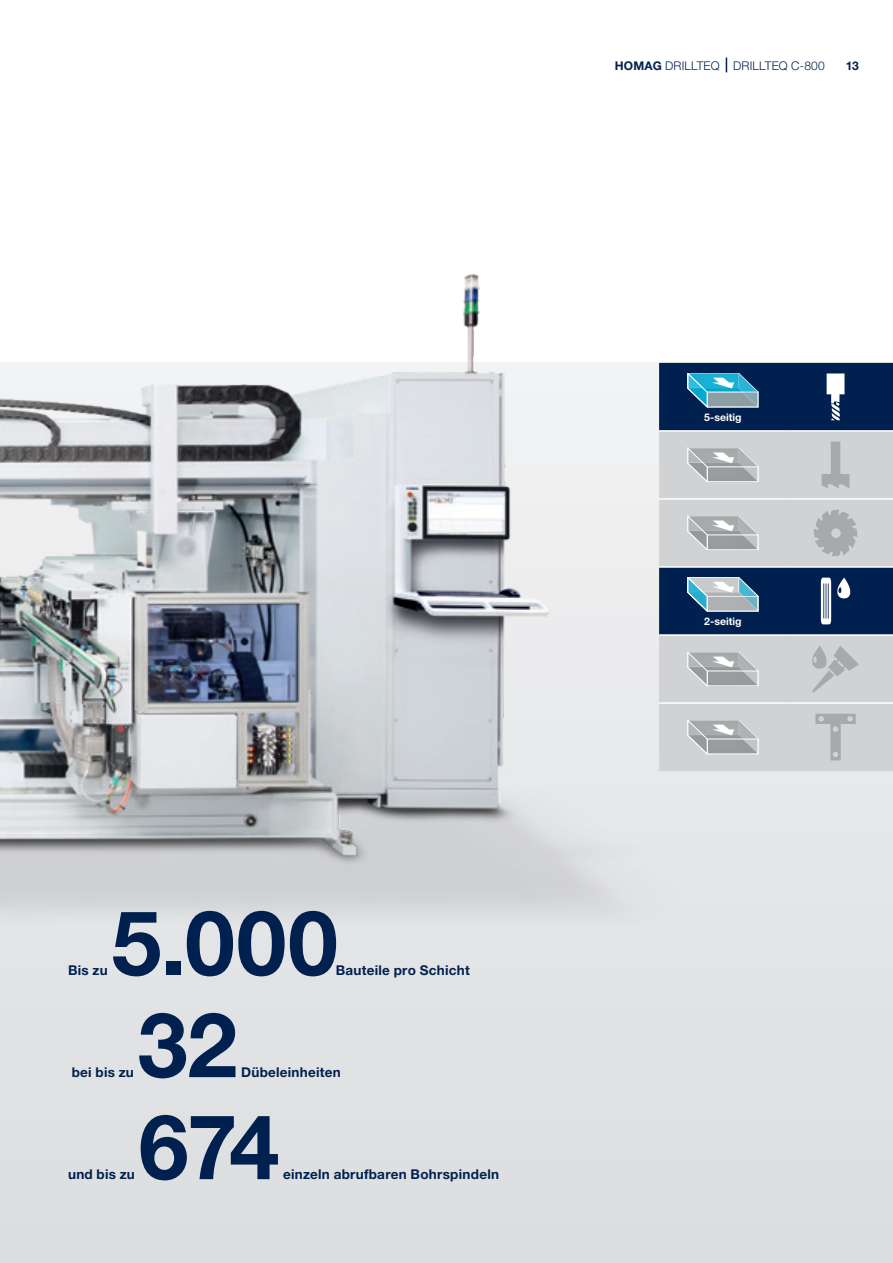
<style>
.page{position:relative;width:893px;height:1263px;background:#fff}
.page>*{position:absolute;margin:0;border:0;box-sizing:border-box;transform-origin:0 0}
._15_Grafik_9pt_bold{font:700 90px "Helvetica Neue LTW1 G";letter-spacing:-.005em;color:#00214f}
._15_Grafik_9pt_bold-2{font:700 13.5px "Helvetica Neue LTW1 G";letter-spacing:.02em;color:#00214f}
.Musterseiten_Rubrike{font:300 12px "Helvetica Neue LTW1 G";letter-spacing:.015em;color:#00214f}
.t1{font:700 12px "Helvetica Neue LTW1 G";color:#00214f}
._07_Tabelle_7_9_zent{font:700 10.5px "Helvetica Neue LTW1 G";color:#fff}
.s1{font-weight:700}
</style>
<div class="page">
<div style="left:0;top:363px;width:893px;height:900px;background:#e1e2e4"></div>
<img style="left:0;top:274px;width:678px;height:633px">
<svg style="left:726px;top:58px;width:1px;height:14px"></svg>
<div style="left:659px;top:363px;width:234px;height:67px;background:#00214f"></div>
<svg style="left:659px;top:432px;width:234px;height:339px;fill:#d1d2d4"></svg>
<hr style="left:659px;top:430px;width:128px;height:2px;background:#fff">
<hr style="left:787px;top:430px;width:106px;height:2px;background:#fff">
<hr style="left:659px;top:498px;width:128px;height:2px;background:#fff">
<hr style="left:787px;top:498px;width:106px;height:2px;background:#fff">
<hr style="left:659px;top:566px;width:128px;height:2px;background:#fff">
<hr style="left:787px;top:566px;width:106px;height:2px;background:#fff">
<hr style="left:659px;top:634px;width:128px;height:2px;background:#fff">
<hr style="left:787px;top:634px;width:106px;height:2px;background:#fff">
<hr style="left:659px;top:702px;width:128px;height:2px;background:#fff">
<hr style="left:787px;top:702px;width:106px;height:2px;background:#fff">
<svg style="left:688px;top:373px;width:70px;height:34px;background:#55a2ba"></svg>
<svg style="left:827px;top:373px;width:17px;height:47px"></svg>
<svg style="left:688px;top:448px;width:70px;height:34px"></svg>
<div style="left:707px;top:467px;width:51px;height:15px;border:1px solid #fff"></div>
<svg style="left:822px;top:441px;width:27px;height:47px"></svg>
<svg style="left:688px;top:516px;width:70px;height:34px"></svg>
<div style="left:707px;top:535px;width:51px;height:15px;border:1px solid #fff"></div>
<svg style="left:814px;top:510px;width:43px;height:46px"></svg>
<svg style="left:688px;top:577px;width:70px;height:34px;background:#8caab9"></svg>
<div style="left:707px;top:596px;width:51px;height:15px;border:1px solid #fff"></div>
<svg style="left:821px;top:578px;width:30px;height:46px"></svg>
<svg style="left:688px;top:652px;width:70px;height:34px"></svg>
<div style="left:707px;top:671px;width:51px;height:15px;border:1px solid #fff"></div>
<svg style="left:811px;top:646px;width:48px;height:46px"></svg>
<svg style="left:688px;top:720px;width:70px;height:34px"></svg>
<div style="left:707px;top:739px;width:51px;height:15px;border:1px solid #fff"></div>
<svg style="left:815px;top:714px;width:41px;height:46px"></svg>
<p class="Musterseiten_Rubrike" style="left:615px;top:58px;width:212px"><span class="s1">HOMAG</span> DRILLTEQ DRILLTEQ C-800</p>
<p class="t1" style="left:846px;top:58px;width:15px">13</p>
<p class="_15_Grafik_9pt_bold" style="left:111px;top:887px;width:228px">5.000</p>
<p class="_15_Grafik_9pt_bold-2" style="left:336px;top:962px;width:135px">Bauteile pro Schicht</p>
<p class="_15_Grafik_9pt_bold-2" style="left:68px;top:962px;width:41px">Bis zu</p>
<p class="_15_Grafik_9pt_bold" style="left:138px;top:989px;width:101px">32</p>
<p class="_15_Grafik_9pt_bold-2" style="left:241px;top:1064px;width:101px">Dübeleinheiten</p>
<p class="_15_Grafik_9pt_bold-2" style="left:72px;top:1064px;width:64px">bei bis zu</p>
<p class="_15_Grafik_9pt_bold" style="left:139px;top:1091px;width:142px">674</p>
<p class="_15_Grafik_9pt_bold-2" style="left:68px;top:1166px;width:68px">und bis zu</p>
<p class="_15_Grafik_9pt_bold-2" style="left:283px;top:1166px;width:217px">einzeln abrufbaren Bohrspindeln</p>
<p class="_07_Tabelle_7_9_zent" style="left:704px;top:410px;width:39px">5-seitig</p>
<p class="_07_Tabelle_7_9_zent" style="left:704px;top:614px;width:39px">2-seitig</p>
</div>
